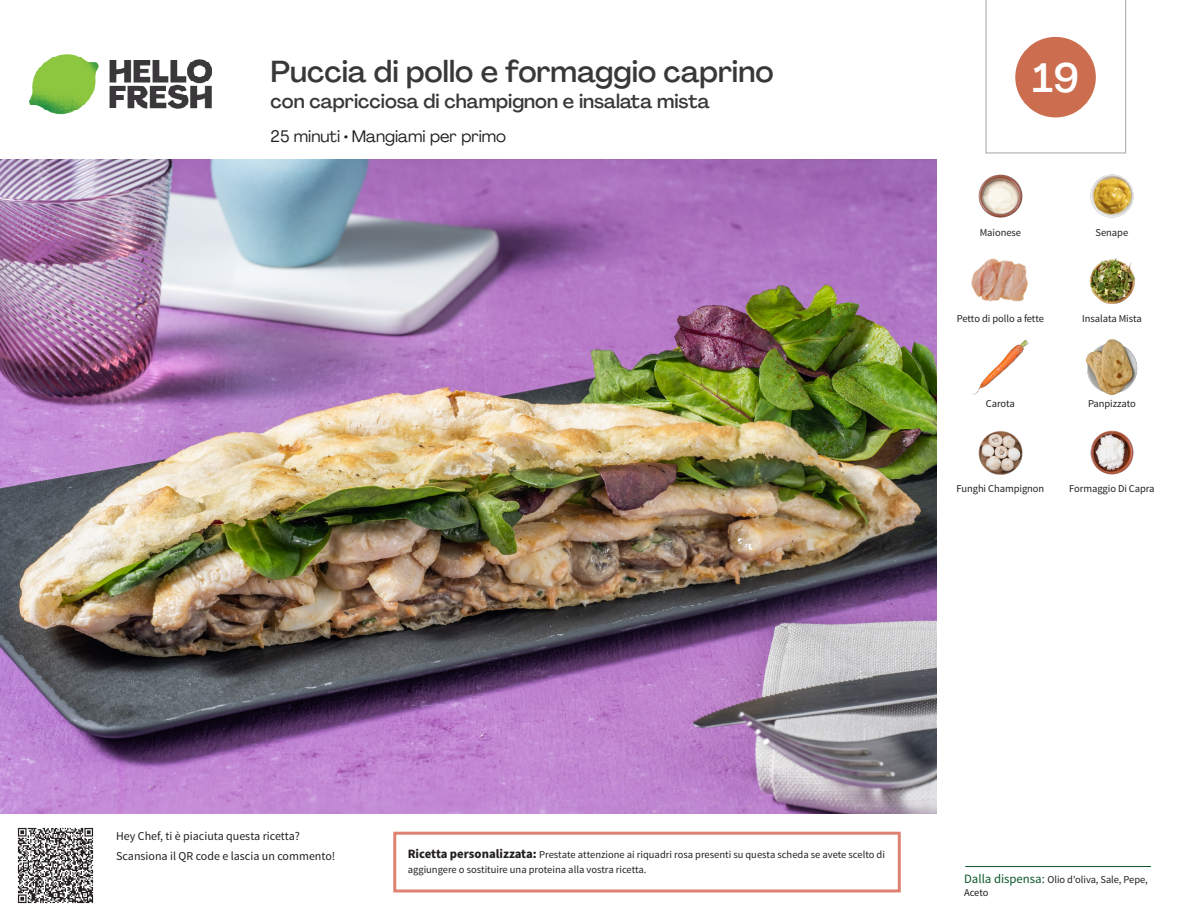
<style>
.page{position:relative;width:1188px;height:918px;background:#fff}
.page>*{position:absolute;margin:0;border:0;box-sizing:border-box;transform-origin:0 0}
._24_Recipe_Nr_Bag{font:500 40.5px "Agrandir";color:#fff}
._15_Titel_UK{font:500 30px "Agrandir";color:#383839}
._15_Titel_UK-2{font:500 19.5px "Agrandir";color:#383839}
._02_Box_Type{font:16.5px "Agrandir";color:#231f20}
._06_Before_Start{font:12px "Source Sans Pro";color:#231f20}
.STEP_Text_IT{font:10.5px/15px "Source Sans Pro";color:#231f20}
._18_FRONT_ingredients_UK{font:10.5px "Source Sans Pro";letter-spacing:-.005em;color:#231f20}
.t1{font:10.5px/13.5px "Source Sans Variable";letter-spacing:-.005em;color:#231f20}
.s1{font-weight:700;font-size:12.75px}
.s2{font-family:"Source Sans Pro";font-size:12.75px;color:#0e572c}
</style>
<div class="page">
<img style="left:30px;top:54px;width:181px;height:61px">
<hr style="left:965px;top:866px;width:186px;height:1px;background:#0e572c">
<img style="left:0;top:159px;width:936px;height:655px">
<img style="left:1090px;top:174px;width:44px;height:44px">
<img style="left:978px;top:174px;width:45px;height:44px">
<img style="left:1089px;top:258px;width:47px;height:46px">
<img style="left:972px;top:258px;width:56px;height:44px">
<img style="left:1086px;top:339px;width:52px;height:56px">
<img style="left:973px;top:339px;width:56px;height:56px">
<img style="left:1090px;top:430px;width:44px;height:45px">
<img style="left:978px;top:431px;width:45px;height:44px">
<img style="left:17px;top:827px;width:77px;height:77px">
<div style="left:393px;top:832px;width:508px;height:60px;border:3px solid #df8272"></div>
<svg style="left:985px;top:0;width:141px;height:154px"></svg>
<p class="_15_Titel_UK" style="left:271px;top:53px;width:505px">Puccia di pollo e formaggio caprino</p>
<p class="_15_Titel_UK-2" style="left:271px;top:89px;width:441px">con capricciosa di champignon e insalata mista</p>
<p class="_02_Box_Type" style="left:271px;top:126px;width:237px">25 minuti • Mangiami per primo</p>
<p class="_24_Recipe_Nr_Bag" style="left:1032px;top:53px;width:48px">19</p>
<p class="_18_FRONT_ingredients_UK" style="left:980px;top:226px;width:43px">Maionese</p>
<p class="_18_FRONT_ingredients_UK" style="left:1096px;top:226px;width:34px">Senape</p>
<p class="_18_FRONT_ingredients_UK" style="left:957px;top:312px;width:89px">Petto di pollo a fette</p>
<p class="_18_FRONT_ingredients_UK" style="left:1082px;top:312px;width:61px">Insalata Mista</p>
<p class="_18_FRONT_ingredients_UK" style="left:986px;top:397px;width:31px">Carota</p>
<p class="_18_FRONT_ingredients_UK" style="left:1088px;top:397px;width:49px">Panpizzato</p>
<p class="_18_FRONT_ingredients_UK" style="left:956px;top:482px;width:89px">Funghi Champignon</p>
<p class="_18_FRONT_ingredients_UK" style="left:1069px;top:482px;width:87px">Formaggio Di Capra</p>
<p class="_06_Before_Start" style="left:116px;top:829px;width:185px">Hey Chef, ti è piaciuta questa ricetta?</p>
<p class="_06_Before_Start" style="left:116px;top:848px;width:221px">Scansiona il QR code e lascia un commento!</p>
<p class="STEP_Text_IT" style="left:408px;top:847px;width:479px"><span class="s1">Ricetta personalizzata:</span> Prestate attenzione ai riquadri rosa presenti su questa scheda se avete scelto di aggiungere o sostituire una proteina alla vostra ricetta.</p>
<p class="t1" style="left:964px;top:873px;width:185px"><span class="s2">Dalla dispensa:</span> Olio d'oliva, Sale, Pepe,<br>Aceto</p>
</div>
